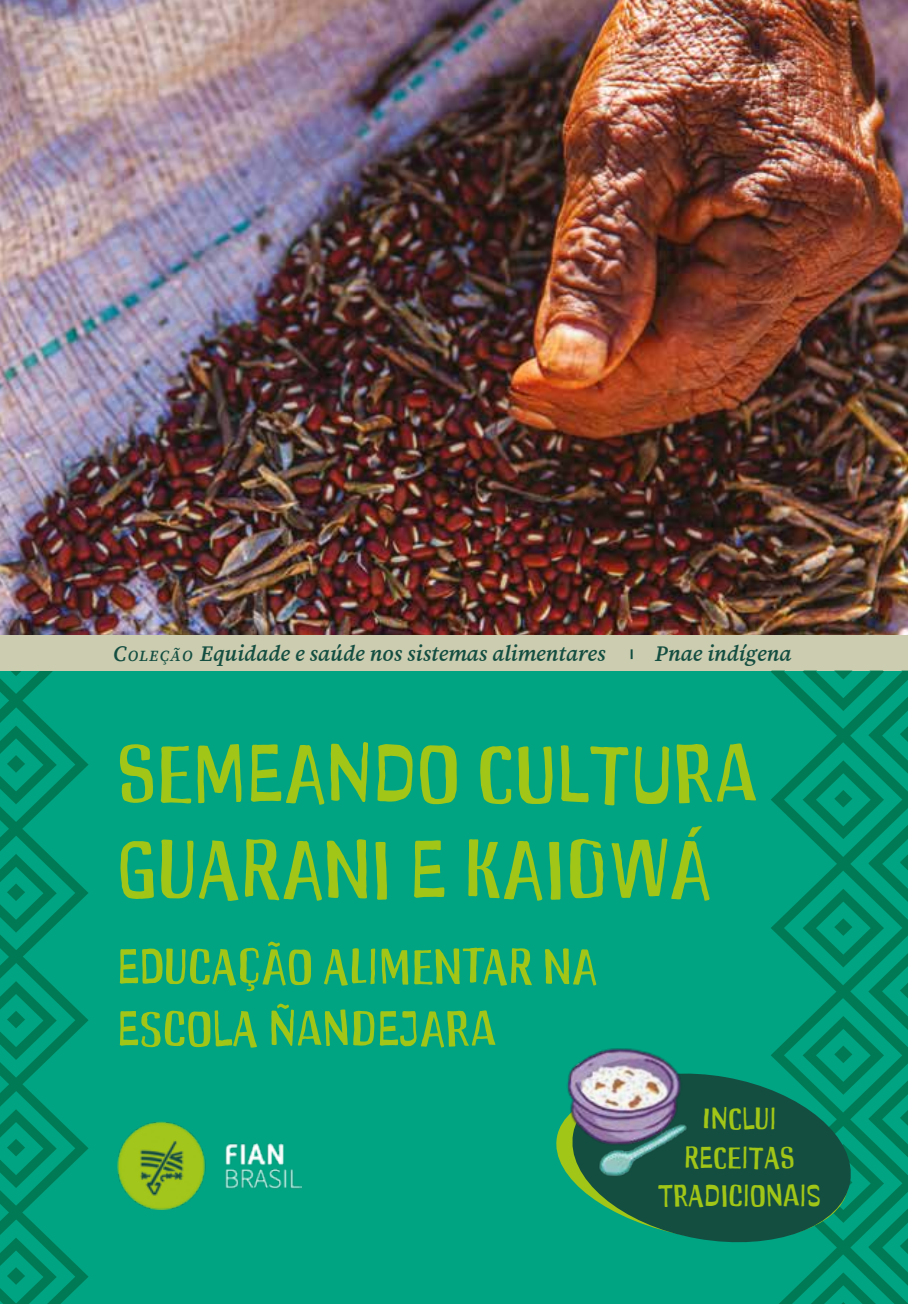
<style>
.page{position:relative;width:908px;height:1304px;background:#fff}
.page>*{position:absolute;margin:0;border:0;box-sizing:border-box;transform-origin:0 0}
.t1{font:86px/96px "Fian Headline";color:#a2c617}
.t2{font:52px/62px "Fian Headline";color:#a2c617}
.t3{font:32px/38.4px "Fian Headline";color:#a2c617;text-align:center}
.t4{font:italic 600 22px "Fiantext";color:#144e41}
.s1{font-style:inherit}
.s2{font-size:15.4px}
</style>
<div class="page">
<div style="left:0;top:0;width:907px;height:1304px;background:#00a482"></div>
<svg style="left:0;top:670px;width:89px;height:634px"></svg>
<svg style="left:0;top:726px;width:57px;height:78px"></svg>
<svg style="left:0;top:854px;width:57px;height:79px"></svg>
<svg style="left:0;top:670px;width:37px;height:6px"></svg>
<div style="left:0;top:632px;width:907px;height:38px;background:#ccccb0"></div>
<svg style="left:770px;top:670px;width:32px;height:634px"></svg>
<svg style="left:802px;top:670px;width:105px;height:634px"></svg>
<img style="left:0;top:0;width:907px;height:635px">
<img style="left:117px;top:1121px;width:184px;height:88px">
<svg style="left:630px;top:649px;width:2px;height:10px"></svg>
<svg style="left:587px;top:1064px;width:270px;height:188px;fill:#144e41"></svg>
<img style="left:556px;top:1048px;width:142px;height:146px">
<p class="t4" style="left:113px;top:640px;width:493px"><span class="s1">C</span><span class="s2">OLEÇÃO</span> Equidade e saúde nos sistemas alimentares</p>
<p class="t4" style="left:654px;top:640px;width:138px">Pnae indígena</p>
<h1 class="t1" style="left:117px;top:725px;width:642px">SEMEANDO CULTURA<br>GUARANI E KAIOWÁ</h1>
<h2 class="t2" style="left:117px;top:935px;width:481px">EDUCAÇÃO ALIMENTAR NA<br>ESCOLA ÑANDEJARA</h2>
<h3 class="t3" style="left:657px;top:1100px;width:165px">INCLUI<br>RECEITAS<br>TRADICIONAIS</h3>
</div>
